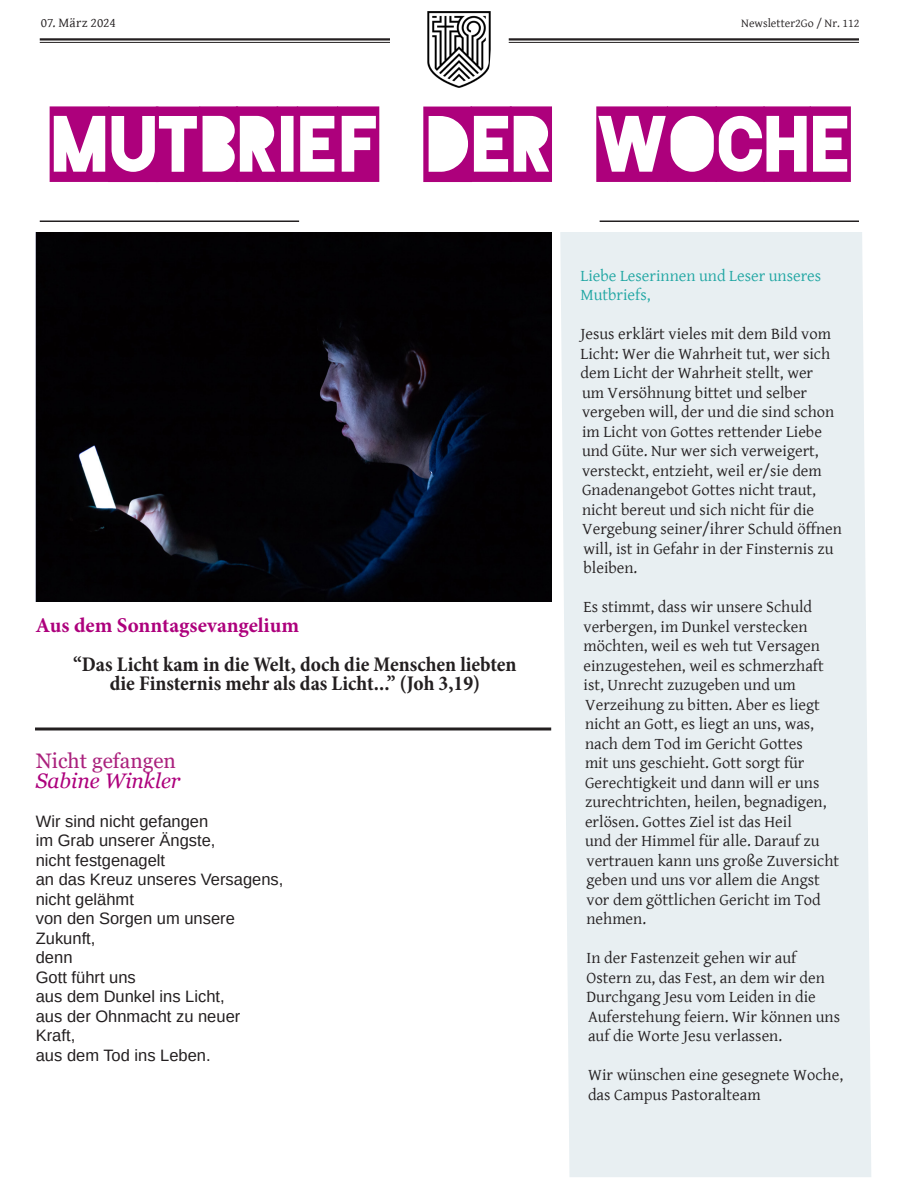
<style>
.page{position:relative;width:918px;height:1188px;background:#fff}
.page>*{position:absolute;margin:0;border:0;box-sizing:border-box;transform-origin:0 0}
.Newsletter_Name{font:90px "Blackout 2 AM";color:#ad007c}
.Title_Large{font:700 condensed 21px/19.5px "Minion Pro";color:#231f20;text-align:center}
.Normal_body_text{font:21px/19.5px "Georgia";color:#ab217d}
.Title_Large-2{font:700 21px "Minion Pro";color:#ad007c}
.Normal_body_text_ita{font:16.5px/19.5px "Gentium Basic";color:#231f20}
.Normal_body_text-2{font:16.5px/19.5px "Arimo";color:#231f20}
.Normal_body_text_ita-2{font:16.5px/19.5px "Gentium Basic";color:#20a6a3}
.t1{font:13.5px "Gentium Basic";letter-spacing:.005em;color:#231f20}
.t2{font:12px "Gentium Basic";color:#231f20}
.s1{font-style:italic;color:#ad007c}
</style>
<div class="page">
<img style="left:427px;top:11px;width:64px;height:77px">
<hr style="left:40px;top:38px;width:350px;height:3px;background:#231f20">
<hr style="left:40px;top:42px;width:350px;height:1px;background:#231f20">
<hr style="left:509px;top:38px;width:350px;height:3px;background:#231f20">
<hr style="left:509px;top:42px;width:350px;height:1px;background:#231f20">
<hr style="left:40px;top:221px;width:259px;height:1px;background:#231f20">
<hr style="left:600px;top:221px;width:259px;height:1px;background:#231f20">
<img style="left:36px;top:232px;width:515px;height:370px">
<div style="left:560px;top:232px;width:311px;height:945px;background:#e8eff2"></div>
<hr style="left:35px;top:728px;width:516px;height:2px;background:#231f20">
<p class="t1" style="left:41px;top:13px;width:77px">07. März 2024</p>
<p class="t2" style="left:741px;top:14px;width:120px">Newsletter2Go / Nr. 112</p>
<p class="Newsletter_Name" style="left:50px;top:98px;width:801px">MUTBRIEF DER WOCHE</p>
<p class="Title_Large-2" style="left:36px;top:610px;width:265px">Aus dem Sonntagsevangelium</p>
<p class="Title_Large" style="left:73px;top:654px;width:445px">“Das Licht kam in die Welt, doch die Menschen liebten die Finsternis mehr als das Licht...” (Joh 3,19)</p>
<p class="Normal_body_text" style="left:36px;top:751px;width:146px">Nicht gefangen<br><span class="s1">Sabine Winkler</span></p>
<p class="Normal_body_text-2" style="left:36px;top:811px;width:249px">Wir sind nicht gefangen<br>im Grab unserer Ängste,<br>nicht festgenagelt<br>an das Kreuz unseres Versagens, nicht gelähmt<br>von den Sorgen um unsere<br>Zukunft,<br>denn<br>Gott führt uns<br>aus dem Dunkel ins Licht,<br>aus der Ohnmacht zu neuer<br>Kraft,<br>aus dem Tod ins Leben.</p>
<p class="Normal_body_text_ita-2" style="left:581px;top:265px;width:242px">Liebe Leserinnen und Leser unseres<br>Mutbriefs,</p>
<p class="Normal_body_text_ita" style="left:581px;top:323px;width:263px">Jesus erklärt vieles mit dem Bild vom Licht: Wer die Wahrheit tut, wer sich dem Licht der Wahrheit stellt, wer<br>um Versöhnung bittet und selber vergeben will, der und die sind schon im Licht von Gottes rettender Liebe und Güte. Nur wer sich verweigert, versteckt, entzieht, weil er/sie dem Gnadenangebot Gottes nicht traut, nicht bereut und sich nicht für die Vergebung seiner/ihrer Schuld öffnen will, ist in Gefahr in der Finsternis zu bleiben.</p>
<p class="Normal_body_text_ita" style="left:584px;top:596px;width:257px">Es stimmt, dass wir unsere Schuld verbergen, im Dunkel verstecken möchten, weil es weh tut Versagen einzugestehen, weil es schmerzhaft ist, Unrecht zuzugeben und um<br>Verzeihung zu bitten. Aber es liegt nicht an Gott, es liegt an uns, was, nach dem Tod im Gericht Gottes<br>mit uns geschieht. Gott sorgt für<br>Gerechtigkeit und dann will er uns zurechtrichten, heilen, begnadigen, erlösen. Gottes Ziel ist das Heil<br>und der Himmel für alle. Darauf zu vertrauen kann uns große Zuversicht geben und uns vor allem die Angst vor dem göttlichen Gericht im Tod nehmen.</p>
<p class="Normal_body_text_ita" style="left:587px;top:947px;width:255px">In der Fastenzeit gehen wir auf<br>Ostern zu, das Fest, an dem wir den<br>Durchgang Jesu vom Leiden in die<br>Auferstehung feiern. Wir können uns auf die Worte Jesu verlassen.</p>
<p class="Normal_body_text_ita" style="left:588px;top:1064px;width:257px">Wir wünschen eine gesegnete Woche, das Campus Pastoralteam</p>
</div>
